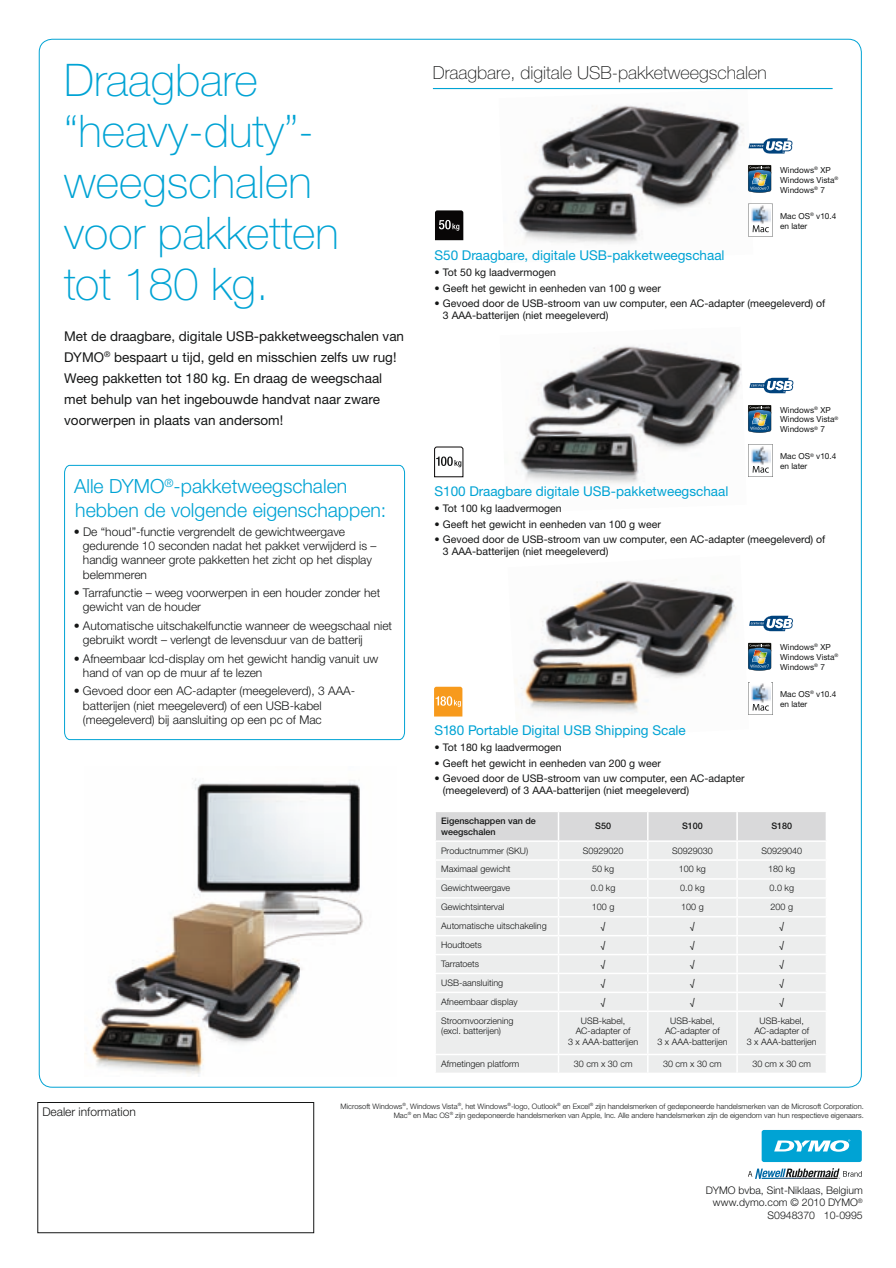
<style>
.page{position:relative;width:896px;height:1268px;background:#fff}
.page>*{position:absolute;margin:0;border:0;box-sizing:border-box;transform-origin:0 0}
.t1{font:100 45px/51px "Helvetica Neue LTW1 G";color:#00a3d4}
.t2{font:300 19.5px/24px "Helvetica Neue LTW1 G";color:#00a3d4}
.t3{font:100 18px "Helvetica Neue LTW1 G";color:#151616}
.t4{font:13.5px/21px "Helvetica Neue LTW1 G";color:#151616}
.t5{font:13.5px "Helvetica Neue LTW1 G";color:#00a3d4}
.t6{font:300 12px/14.2px "Helvetica Neue LTW1 G";color:#151616}
.t7{font:10.5px/12px "Helvetica Neue LTW1 G";color:#151616}
.t8{font:300 10.5px/12.6px "Helvetica Neue LTW1 G";color:#151616;text-align:right}
.t9{font:300 9px/10.5px "Helvetica Neue LTW1 G";color:#151616;text-align:center}
.t10{font:500 9px/10.5px "Helvetica Neue LTW1 G";color:#151616}
.t11{font:8.25px/9.9px "Helvetica Neue LTW1 G";color:#151616}
.t12{font:300 7.5px/9px "Helvetica Neue LTW1 G";color:#151616;text-align:right}
.s1{font-weight:400}
</style>
<div class="page">
<img style="left:516px;top:345px;width:226px;height:139px">
<img style="left:515px;top:579px;width:234px;height:135px">
<img style="left:515px;top:105px;width:238px;height:139px">
<img style="left:85px;top:778px;width:279px;height:296px">
<svg style="left:435px;top:210px;width:28px;height:30px"></svg>
<svg style="left:434px;top:447px;width:29px;height:30px"></svg>
<svg style="left:434px;top:687px;width:28px;height:29px"></svg>
<svg style="left:748px;top:165px;width:23px;height:28px"></svg>
<svg style="left:748px;top:405px;width:23px;height:28px"></svg>
<svg style="left:748px;top:643px;width:23px;height:28px"></svg>
<div style="left:762px;top:1130px;width:100px;height:32px;background:#00a3d4;border-radius:2px"></div>
<svg style="left:774px;top:1139px;width:76px;height:13px"></svg>
<svg style="left:748px;top:1168px;width:114px;height:11px"></svg>
<svg style="left:748px;top:138px;width:45px;height:16px"></svg>
<svg style="left:748px;top:204px;width:25px;height:32px"></svg>
<img style="left:750px;top:205px;width:21px;height:20px">
<svg style="left:749px;top:378px;width:44px;height:15px"></svg>
<svg style="left:748px;top:444px;width:25px;height:33px"></svg>
<img style="left:750px;top:445px;width:21px;height:20px">
<svg style="left:749px;top:615px;width:44px;height:16px"></svg>
<svg style="left:748px;top:682px;width:25px;height:33px"></svg>
<img style="left:750px;top:683px;width:21px;height:20px">
<div style="left:436px;top:1012px;width:390px;height:60px;background:#eceded"></div>
<svg style="left:436px;top:812px;width:390px;height:198px;background:#eaebeb"></svg>
<hr style="left:558px;top:1012px;width:1px;height:42px;background:#fff">
<hr style="left:647px;top:1012px;width:1px;height:42px;background:#fff">
<hr style="left:736px;top:1012px;width:2px;height:42px;background:#fff">
<hr style="left:434px;top:1054px;width:124px;height:1px;background:#fff">
<hr style="left:558px;top:1054px;width:90px;height:1px;background:#fff">
<svg style="left:558px;top:1055px;width:1px;height:17px"></svg>
<hr style="left:648px;top:1054px;width:89px;height:1px;background:#fff">
<svg style="left:647px;top:1055px;width:1px;height:17px"></svg>
<hr style="left:737px;top:1054px;width:90px;height:1px;background:#fff">
<svg style="left:736px;top:1055px;width:2px;height:17px"></svg>
<hr style="left:433px;top:88px;width:399px;height:1px;background:#00a3d4">
<svg style="left:64px;top:465px;width:341px;height:275px"></svg>
<div style="left:37px;top:1102px;width:277px;height:131px;border:1px solid #151616"></div>
<h1 class="t1" style="left:64px;top:54px;width:276px">Draagbare “heavy-duty”- weegschalen voor pakketten tot 180 kg.</h1>
<p class="t4" style="left:64px;top:325px;width:341px">Met de draagbare, digitale USB-pakketweegschalen van DYMO<sup>®</sup> bespaart u tijd, geld en misschien zelfs uw rug!<br>Weeg pakketten tot 180 kg. En draag de weegschaal met behulp van het ingebouwde handvat naar zware voorwerpen in plaats van andersom!</p>
<h2 class="t2" style="left:74px;top:474px;width:314px">Alle DYMO<sup>®</sup>-pakketweegschalen hebben de volgende eigenschappen:</h2>
<p class="t6" style="left:83px;top:524px;width:295px;text-indent:-9px"><span class="s1">•</span> De “houd”-functie vergrendelt de gewichtweergave gedurende 10 seconden nadat het pakket verwijderd is – handig wanneer grote pakketten het zicht op het display belemmeren</p>
<p class="t6" style="left:83px;top:585px;width:299px;text-indent:-9px"><span class="s1">•</span> Tarrafunctie – weeg voorwerpen in een houder zonder het gewicht van de houder</p>
<p class="t6" style="left:83px;top:618px;width:311px;text-indent:-9px"><span class="s1">•</span> Automatische uitschakelfunctie wanneer de weegschaal niet gebruikt wordt – verlengt de levensduur van de batterij</p>
<p class="t6" style="left:83px;top:651px;width:297px;text-indent:-9px"><span class="s1">•</span> Afneembaar lcd-display om het gewicht handig vanuit uw hand of van op de muur af te lezen</p>
<p class="t6" style="left:83px;top:684px;width:274px;text-indent:-9px"><span class="s1">•</span> Gevoed door een AC-adapter (meegeleverd), 3 AAA&shy;batterijen (niet meegeleverd) of een USB-kabel (meegeleverd) bij aansluiting op een pc of Mac</p>
<h3 class="t3" style="left:433px;top:62px;width:335px">Draagbare, digitale USB-pakketweegschalen</h3>
<p class="t11" style="left:780px;top:165px;width:60px">Windows<sup>®</sup> XP<br>Windows Vista<sup>®<br></sup>Windows<sup>®</sup> 7</p>
<p class="t11" style="left:780px;top:211px;width:58px">Mac OS<sup>®</sup> v10.4 en later</p>
<p class="t5" style="left:434px;top:247px;width:292px">S50 Draagbare, digitale USB-pakketweegschaal</p>
<p class="t7" style="left:434px;top:266px;width:123px">• Tot 50 kg laadvermogen</p>
<p class="t7" style="left:434px;top:282px;width:228px">• Geeft het gewicht in eenheden van 100 g weer</p>
<p class="t7" style="left:443px;top:297px;width:384px;text-indent:-9px">• Gevoed door de USB-stroom van uw computer, een AC-adapter (meegeleverd) of<br>3 AAA-batterijen (niet meegeleverd)</p>
<p class="t11" style="left:780px;top:405px;width:60px">Windows<sup>®</sup> XP<br>Windows Vista<sup>®<br></sup>Windows<sup>®</sup> 7</p>
<p class="t11" style="left:780px;top:451px;width:58px">Mac OS<sup>®</sup> v10.4 en later</p>
<p class="t5" style="left:434px;top:483px;width:295px">S100 Draagbare digitale USB-pakketweegschaal</p>
<p class="t7" style="left:434px;top:502px;width:129px">• Tot 100 kg laadvermogen</p>
<p class="t7" style="left:434px;top:518px;width:228px">• Geeft het gewicht in eenheden van 100 g weer</p>
<p class="t7" style="left:443px;top:533px;width:384px;text-indent:-9px">• Gevoed door de USB-stroom van uw computer, een AC-adapter (meegeleverd) of<br>3 AAA-batterijen (niet meegeleverd)</p>
<p class="t11" style="left:780px;top:642px;width:60px">Windows<sup>®</sup> XP<br>Windows Vista<sup>®<br></sup>Windows<sup>®</sup> 7</p>
<p class="t5" style="left:434px;top:722px;width:253px">S180 Portable Digital USB Shipping Scale</p>
<p class="t7" style="left:434px;top:742px;width:129px">• Tot 180 kg laadvermogen</p>
<p class="t7" style="left:434px;top:757px;width:228px">• Geeft het gewicht in eenheden van 200 g weer</p>
<p class="t7" style="left:443px;top:773px;width:303px;text-indent:-9px">• Gevoed door de USB-stroom van uw computer, een AC-adapter (meegeleverd) of 3 AAA-batterijen (niet meegeleverd)</p>
<p class="t11" style="left:780px;top:689px;width:58px">Mac OS<sup>®</sup> v10.4 en later</p>
<p class="t10" style="left:441px;top:816px;width:96px">Eigenschappen van de weegschalen</p>
<p class="t10" style="left:595px;top:821px;width:17px">S50</p>
<p class="t10" style="left:682px;top:821px;width:22px">S100</p>
<p class="t10" style="left:771px;top:821px;width:22px">S180</p>
<p class="t9" style="left:441px;top:845px;width:89px">Productnummer (SKU)</p>
<p class="t9" style="left:583px;top:845px;width:42px">S0929020</p>
<p class="t9" style="left:672px;top:845px;width:42px">S0929030</p>
<p class="t9" style="left:761px;top:845px;width:42px">S0929040</p>
<p class="t9" style="left:441px;top:864px;width:71px">Maximaal gewicht</p>
<p class="t9" style="left:592px;top:864px;width:24px">50 kg</p>
<p class="t9" style="left:679px;top:864px;width:29px">100 kg</p>
<p class="t9" style="left:768px;top:864px;width:29px">180 kg</p>
<p class="t9" style="left:441px;top:883px;width:71px">Gewichtweergave</p>
<p class="t9" style="left:591px;top:883px;width:26px">0.0 kg</p>
<p class="t9" style="left:680px;top:883px;width:26px">0.0 kg</p>
<p class="t9" style="left:769px;top:883px;width:26px">0.0 kg</p>
<p class="t9" style="left:441px;top:902px;width:65px">Gewichtsinterval</p>
<p class="t9" style="left:592px;top:902px;width:24px">100 g</p>
<p class="t9" style="left:681px;top:902px;width:24px">100 g</p>
<p class="t9" style="left:770px;top:902px;width:24px">200 g</p>
<p class="t9" style="left:441px;top:921px;width:107px">Automatische uitschakeling</p>
<p class="t9" style="left:601px;top:921px;width:6px">√</p>
<p class="t9" style="left:690px;top:921px;width:6px">√</p>
<p class="t9" style="left:779px;top:921px;width:6px">√</p>
<p class="t9" style="left:441px;top:939px;width:42px">Houdtoets</p>
<p class="t9" style="left:601px;top:939px;width:6px">√</p>
<p class="t9" style="left:690px;top:939px;width:6px">√</p>
<p class="t9" style="left:779px;top:939px;width:6px">√</p>
<p class="t9" style="left:441px;top:958px;width:40px">Tarratoets</p>
<p class="t9" style="left:601px;top:958px;width:6px">√</p>
<p class="t9" style="left:690px;top:958px;width:6px">√</p>
<p class="t9" style="left:779px;top:958px;width:6px">√</p>
<p class="t9" style="left:441px;top:977px;width:64px">USB-aansluiting</p>
<p class="t9" style="left:601px;top:977px;width:6px">√</p>
<p class="t9" style="left:690px;top:977px;width:6px">√</p>
<p class="t9" style="left:779px;top:977px;width:6px">√</p>
<p class="t9" style="left:441px;top:996px;width:78px">Afneembaar display</p>
<p class="t9" style="left:601px;top:996px;width:6px">√</p>
<p class="t9" style="left:690px;top:996px;width:6px">√</p>
<p class="t9" style="left:779px;top:996px;width:6px">√</p>
<p class="t9" style="left:441px;top:1015px;width:74px;text-align:left">Stroomvoorziening (excl. batterijen)</p>
<p class="t9" style="left:568px;top:1015px;width:72px">USB-kabel,<br>AC-adapter of<br>3 x AAA-batterijen</p>
<p class="t9" style="left:657px;top:1015px;width:72px">USB-kabel,<br>AC-adapter of<br>3 x AAA-batterijen</p>
<p class="t9" style="left:747px;top:1015px;width:72px">USB-kabel,<br>AC-adapter of<br>3 x AAA-batterijen</p>
<p class="t9" style="left:441px;top:1058px;width:80px">Afmetingen platform</p>
<p class="t9" style="left:574px;top:1058px;width:60px">30 cm x 30 cm</p>
<p class="t9" style="left:663px;top:1058px;width:60px">30 cm x 30 cm</p>
<p class="t9" style="left:752px;top:1058px;width:60px">30 cm x 30 cm</p>
<p class="t6" style="left:42px;top:1105px;width:95px">Dealer information</p>
<p class="t12" style="left:341px;top:1101px;width:525px">Microsoft Windows<sup>®</sup>, Windows Vista<sup>®</sup>, het Windows<sup>®</sup>-logo, Outlook<sup>®</sup> en Excel<sup>®</sup> zijn handelsmerken of gedeponeerde handelsmerken van de Microsoft Corporation.<br>Mac<sup>®</sup> en Mac OS<sup>®</sup> zijn gedeponeerde handelsmerken van Apple, Inc. Alle andere handelsmerken zijn de eigendom van hun respectieve eigenaars.</p>
<p class="t8" style="left:706px;top:1184px;width:159px">DYMO bvba, Sint-Niklaas, Belgium www.dymo.com © 2010 DYMO<sup>®<br></sup>S0948370 10-0995</p>
</div>
